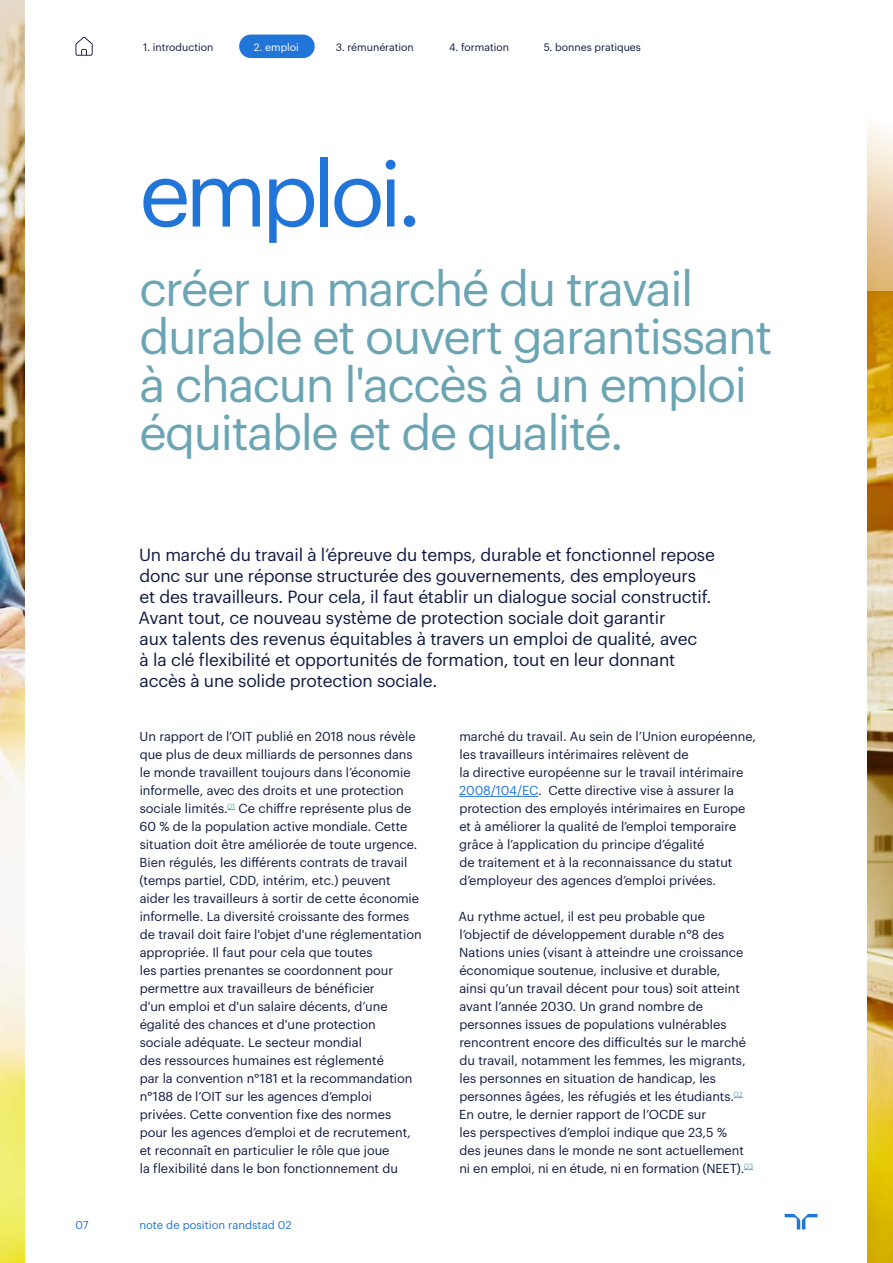
<style>
.page{position:relative;width:893px;height:1263px;background:#fff}
.page>*{position:absolute;margin:0;border:0;box-sizing:border-box;transform-origin:0 0}
.Heading_60_60_Minus6{font:90px "Graphik";letter-spacing:-.06em;color:#2175d9}
.Introduction{font:48px/48px "Graphik";letter-spacing:-.03em;color:#6ba5b4}
.Introduction-2{font:17.25px/21px "Graphik";letter-spacing:-.01em;color:#0f1941}
.RS_BodyCopy_PAPP{font:12.75px/18px "Graphik";color:#0f1941}
.t1{font:11.25px "Graphik";color:#2175d9}
.t2{font:10.5px "Graphik";color:#0f1941}
.t3{font:10.5px "Graphik";color:#fff}
.s1{color:#2175d9}
</style>
<div class="page">
<img style="left:0;top:314px;width:893px;height:949px">
<svg style="left:0;top:0;width:893px;height:314px"></svg>
<div style="left:26px;top:0;width:841px;height:1263px;background:#fff"></div>
<hr style="left:459px;top:796px;width:79px;height:1px;background:#2175d9">
<svg style="left:75px;top:37px;width:18px;height:19px"></svg>
<svg style="left:785px;top:1214px;width:32px;height:15px"></svg>
<div style="left:239px;top:35px;width:76px;height:23px;background:#2175d9;border-radius:12px"></div>
<p class="t1" style="left:75px;top:1217px;width:15px">07</p>
<p class="t2" style="left:143px;top:39px;width:72px">1. introduction</p>
<p class="t3" style="left:254px;top:39px;width:47px">2. emploi</p>
<p class="t2" style="left:336px;top:39px;width:80px">3. rémunération</p>
<p class="t2" style="left:449px;top:39px;width:62px">4. formation</p>
<p class="t2" style="left:544px;top:39px;width:99px">5. bonnes pratiques</p>
<p class="Heading_60_60_Minus6" style="left:139px;top:126px;width:284px">emploi.</p>
<p class="Introduction" style="left:139px;top:261px;width:635px">créer un marché du travail durable et ouvert garantissant à chacun l'accès à un emploi équitable et de qualité.</p>
<p class="Introduction-2" style="left:139px;top:543px;width:578px">Un marché du travail à l’épreuve du temps, durable et fonctionnel repose donc sur une réponse structurée des gouvernements, des employeurs et des travailleurs. Pour cela, il faut établir un dialogue social constructif.<br>Avant tout, ce nouveau système de protection sociale doit garantir<br>aux talents des revenus équitables à travers un emploi de qualité, avec<br>à la clé flexibilité et opportunités de formation, tout en leur donnant accès à une solide protection sociale.</p>
<p class="RS_BodyCopy_PAPP" style="left:140px;top:726px;width:279px">Un rapport de l’OIT publié en 2018 nous révèle que plus de deux milliards de personnes dans le monde travaillent toujours dans l’économie informelle, avec des droits et une protection sociale limités.<sup>01</sup> Ce chiffre représente plus de 60 % de la population active mondiale. Cette situation doit être améliorée de toute urgence.</p>
<p class="RS_BodyCopy_PAPP" style="left:139px;top:852px;width:284px">Bien régulés, les différents contrats de travail (temps partiel, CDD, intérim, etc.) peuvent aider les travailleurs à sortir de cette économie informelle. La diversité croissante des formes de travail doit faire l'objet d'une réglementation appropriée. Il faut pour cela que toutes<br>les parties prenantes se coordonnent pour permettre aux travailleurs de bénéficier<br>d'un emploi et d'un salaire décents, d’une égalité des chances et d'une protection<br>sociale adéquate. Le secteur mondial<br>des ressources humaines est réglementé<br>par la convention n°181 et la recommandation n°188 de l’OIT sur les agences d’emploi privées. Cette convention fixe des normes pour les agences d’emploi et de recrutement, et reconnaît en particulier le rôle que joue<br>la flexibilité dans le bon fonctionnement du</p>
<p class="t1" style="left:139px;top:1217px;width:154px">note de position randstad 02</p>
<p class="RS_BodyCopy_PAPP" style="left:459px;top:726px;width:299px">marché du travail. Au sein de l’Union européenne, les travailleurs intérimaires relèvent de<br>la directive européenne sur le travail intérimaire <span class="s1">2008/104/EC</span>. Cette directive vise à assurer la protection des employés intérimaires en Europe et à améliorer la qualité de l’emploi temporaire grâce à l’application du principe d’égalité<br>de traitement et à la reconnaissance du statut d’employeur des agences d’emploi privées.</p>
<p class="RS_BodyCopy_PAPP" style="left:458px;top:906px;width:296px">Au rythme actuel, il est peu probable que l’objectif de développement durable n°8 des Nations unies (visant à atteindre une croissance économique soutenue, inclusive et durable,<br>ainsi qu’un travail décent pour tous) soit atteint avant l’année 2030. Un grand nombre de personnes issues de populations vulnérables rencontrent encore des difficultés sur le marché du travail, notamment les femmes, les migrants, les personnes en situation de handicap, les personnes âgées, les réfugiés et les étudiants.<sup>02<br></sup>En outre, le dernier rapport de l’OCDE sur<br>les perspectives d’emploi indique que 23,5 %<br>des jeunes dans le monde ne sont actuellement ni en emploi, ni en étude, ni en formation (NEET).<sup>03</sup></p>
</div>
